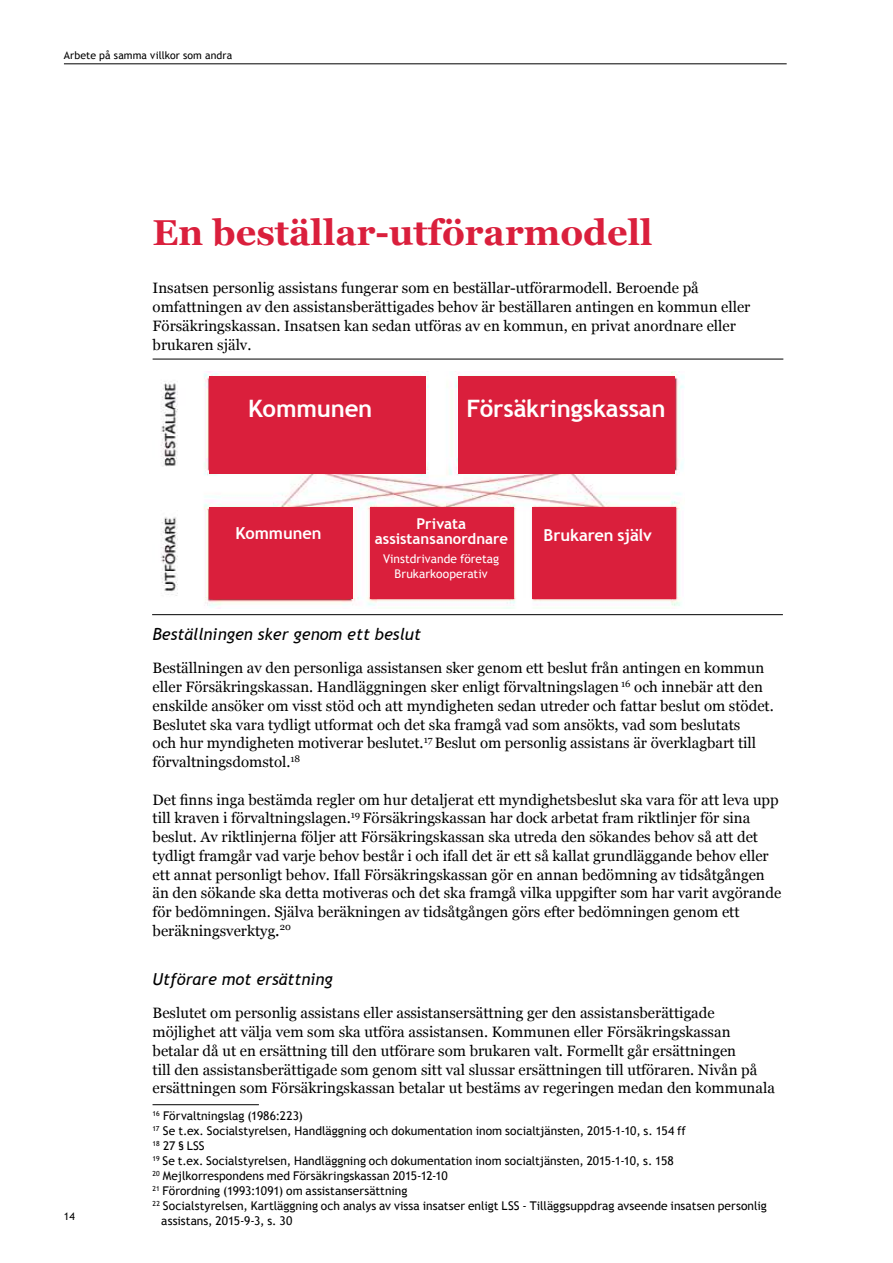
<style>
.page{position:relative;width:893px;height:1263px;background:#fff}
.page>*{position:absolute;margin:0;border:0;box-sizing:border-box;transform-origin:0 0}
.t1{font:700 36px "Georgia";color:#da1f3c}
.t2{font:700 24px "Trebuchet MS";letter-spacing:-.01em;color:#fff}
.t3{font:italic 16.5px "Trebuchet MS";color:#000}
.t4{font:700 16.5px "Trebuchet MS";letter-spacing:-.005em;color:#fff}
.t5{font:15px/18.8px "Georgia";color:#000}
.t6{font:700 15px/15px "Trebuchet MS";color:#fff;text-align:center}
.t7{font:12px "Trebuchet MS";letter-spacing:.005em;color:#000}
.t8{font:12px/15px "Trebuchet MS";letter-spacing:.005em;color:#fff;text-align:center}
.t9{font:10.5px "Trebuchet MS";letter-spacing:.01em;color:#000}
.s1{font-size:16.5px}
</style>
<div class="page">
<hr style="left:64px;top:64px;width:723px;height:1px;background:#000">
<hr style="left:153px;top:1104px;width:106px;height:1px;background:#000">
<img style="left:160px;top:372px;width:524px;height:236px">
<hr style="left:153px;top:359px;width:630px;height:1px;background:#000">
<hr style="left:152px;top:614px;width:631px;height:1px;background:#000">
<div style="left:209px;top:376px;width:216px;height:98px;background:#da1f3c"></div>
<div style="left:458px;top:376px;width:217px;height:98px;background:#da1f3c"></div>
<div style="left:209px;top:507px;width:143px;height:92px;background:#da1f3c"></div>
<div style="left:370px;top:507px;width:144px;height:92px;background:#da1f3c"></div>
<div style="left:532px;top:507px;width:144px;height:92px;background:#da1f3c"></div>
<p class="t9" style="left:64px;top:49px;width:170px">Arbete på samma villkor som andra</p>
<h1 class="t1" style="left:153px;top:218px;width:501px">En beställar-utförarmodell</h1>
<p class="t5" style="left:153px;top:279px;width:599px">Insatsen personlig assistans fungerar som en beställar-utförarmodell. Beroende på omfattningen av den assistansberättigades behov är beställaren antingen en kommun eller Försäkringskassan. Insatsen kan sedan utföras av en kommun, en privat anordnare eller brukaren själv.</p>
<h2 class="t2" style="left:248px;top:396px;width:126px">Kommunen</h2>
<h2 class="t2" style="left:466px;top:396px;width:201px">Försäkringskassan</h2>
<p class="t9" style="left:64px;top:1211px;width:13px">14</p>
<p class="t4" style="left:236px;top:525px;width:87px">Kommunen</p>
<p class="t6" style="left:375px;top:517px;width:135px">Privata assistansanordnare</p>
<p class="t8" style="left:383px;top:552px;width:118px">Vinstdrivande företag<br>Brukarkooperativ</p>
<p class="t4" style="left:544px;top:526px;width:110px">Brukaren själv</p>
<p class="t3" style="left:153px;top:627px;width:270px">Beställningen sker genom ett beslut</p>
<p class="t5" style="left:153px;top:659px;width:623px">Beställningen av den personliga assistansen sker genom ett beslut från antingen en kommun eller Försäkringskassan. Handläggningen sker enligt förvaltningslagen <sup>16</sup> och innebär att den enskilde ansöker om visst stöd och att myndigheten sedan utreder och fattar beslut om stödet.<br>Beslutet ska vara tydligt utformat och det ska framgå vad som ansökts, vad som beslutats<br>och hur myndigheten motiverar beslutet.<sup>17</sup> Beslut om personlig assistans är överklagbart till förvaltningsdomstol.<sup>18</sup></p>
<p class="t5" style="left:153px;top:790px;width:630px">Det finns inga bestämda regler om hur detaljerat ett myndighetsbeslut ska vara för att leva upp till kraven i förvaltningslagen.<sup>19</sup> Försäkringskassan har dock arbetat fram riktlinjer för sina beslut. Av riktlinjerna följer att Försäkringskassan ska utreda den sökandes behov så att det tydligt framgår vad varje behov består i och ifall det är ett så kallat grundläggande behov eller ett annat personligt behov. Ifall Försäkringskassan gör en annan bedömning av tidsåtgången än den sökande ska detta motiveras och det ska framgå vilka uppgifter som har varit avgörande för bedömningen. Själva beräkningen av tidsåtgången görs efter bedömningen genom ett beräkningsverktyg<span class="s1">.</span><sup>20</sup></p>
<p class="t3" style="left:153px;top:972px;width:182px">Utförare mot ersättning</p>
<p class="t5" style="left:153px;top:1004px;width:624px">Beslutet om personlig assistans eller assistansersättning ger den assistansberättigade möjlighet att välja vem som ska utföra assistansen. Kommunen eller Försäkringskassan betalar då ut en ersättning till den utförare som brukaren valt. Formellt går ersättningen<br>till den assistansberättigade som genom sitt val slussar ersättningen till utföraren. Nivån på ersättningen som Försäkringskassan betalar ut bestäms av regeringen medan den kommunala</p>
<p class="t7" style="left:153px;top:1109px;width:152px"><sup>16</sup> Förvaltningslag (1986:223)</p>
<p class="t7" style="left:153px;top:1123px;width:535px"><sup>17</sup> Se t.ex. Socialstyrelsen, Handläggning och dokumentation inom socialtjänsten, 2015-1-10, s. 154 ff</p>
<p class="t7" style="left:153px;top:1139px;width:54px"><sup>18</sup> 27 § LSS</p>
<p class="t7" style="left:153px;top:1153px;width:523px"><sup>19</sup> Se t.ex. Socialstyrelsen, Handläggning och dokumentation inom socialtjänsten, 2015-1-10, s. 158</p>
<p class="t7" style="left:153px;top:1169px;width:297px"><sup>20</sup> Mejlkorrespondens med Försäkringskassan 2015-12-10</p>
<p class="t7" style="left:153px;top:1184px;width:256px"><sup>21</sup> Förordning (1993:1091) om assistansersättning</p>
<p class="t7" style="left:153px;top:1198px;width:616px"><sup>22</sup> Socialstyrelsen, Kartläggning och analys av vissa insatser enligt LSS - Tilläggsuppdrag avseende insatsen personlig</p>
<p class="t7" style="left:161px;top:1214px;width:132px">assistans, 2015-9-3, s. 30</p>
</div>
